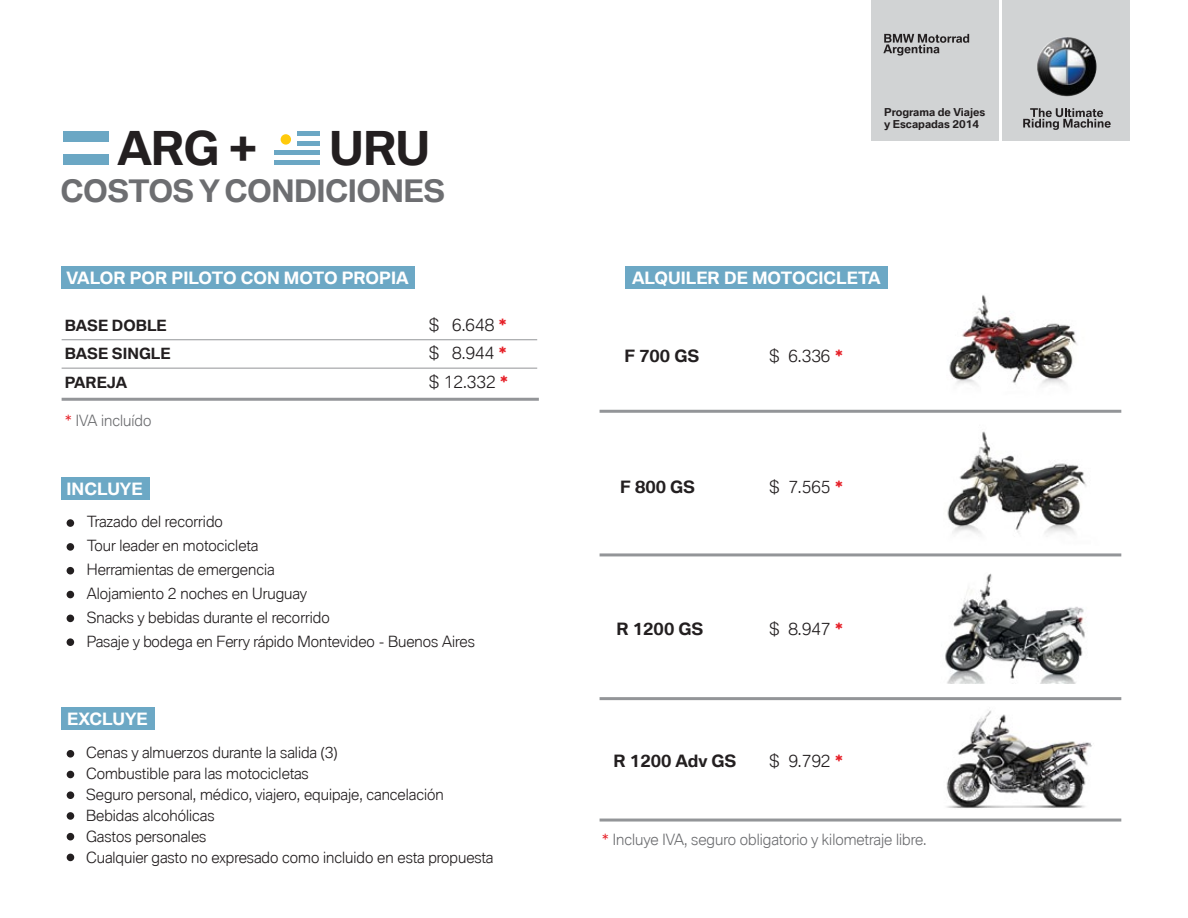
<style>
.page{position:relative;width:1188px;height:918px;background:#fff}
.page>*{position:absolute;margin:0;border:0;box-sizing:border-box;transform-origin:0 0}
.t1{font:700 45.45px "BMW Type Global Pro";letter-spacing:-.025em;color:#231f20}
.t2{font:700 30.15px "BMW Type Global Pro";letter-spacing:-.02em;color:#6d6e71}
.t3{font:700 16.5px "BMW Type Global Pro";color:#fff}
.t4{font:300 16.5px/28.5px "BMW Type Global Pro";color:#231f20;text-align:justify}
.t5{font:700 16.5px "BMW Type Global Pro";color:#231f20}
.t6{font:300 15px/24px "BMW Type Global Pro";color:#231f20}
.t7{font:300 15px "BMW Type Global Pro";color:#6d6e71}
.t8{font:700 15px/28.5px "BMW Type Global Pro";color:#231f20}
.t9{font:700 10.65px/12px "BMW Type Global Pro";color:#231f20}
.s1{color:#e61f27}
.s2{font-weight:700;color:#e61f27}
</style>
<div class="page">
<img style="left:947px;top:431px;width:140px;height:103px">
<div style="left:871px;top:0;width:127px;height:140px;background:#d1d3d4"></div>
<div style="left:1003px;top:0;width:127px;height:140px;background:#d1d3d4"></div>
<svg style="left:1023px;top:108px;width:88px;height:22px"></svg>
<svg style="left:883px;top:34px;width:86px;height:22px"></svg>
<img style="left:1037px;top:37px;width:60px;height:60px;border-radius:30px">
<hr style="left:62px;top:339px;width:475px;height:1px;background:#939598">
<hr style="left:62px;top:368px;width:475px;height:1px;background:#939598">
<hr style="left:62px;top:398px;width:477px;height:3px;background:#939598">
<hr style="left:600px;top:553px;width:521px;height:3px;background:#939598">
<hr style="left:600px;top:410px;width:521px;height:3px;background:#939598">
<hr style="left:600px;top:697px;width:521px;height:3px;background:#939598">
<hr style="left:600px;top:819px;width:521px;height:3px;background:#939598">
<div style="left:61px;top:478px;width:89px;height:22px;background:#6ca8c5"></div>
<div style="left:61px;top:266px;width:354px;height:22px;background:#6ca8c5"></div>
<div style="left:625px;top:266px;width:263px;height:22px;background:#6ca8c5"></div>
<div style="left:61px;top:707px;width:94px;height:23px;background:#6ca8c5"></div>
<div style="left:67px;top:519px;width:7px;height:8px;background:#231f20;border-radius:50%"></div>
<div style="left:67px;top:543px;width:7px;height:8px;background:#231f20;border-radius:50%"></div>
<div style="left:67px;top:567px;width:7px;height:8px;background:#231f20;border-radius:50%"></div>
<div style="left:67px;top:591px;width:7px;height:7px;background:#231f20;border-radius:50%"></div>
<div style="left:67px;top:615px;width:7px;height:7px;background:#231f20;border-radius:50%"></div>
<div style="left:67px;top:638px;width:7px;height:8px;background:#231f20;border-radius:50%"></div>
<div style="left:67px;top:750px;width:7px;height:8px;background:#231f20;border-radius:50%"></div>
<div style="left:67px;top:771px;width:7px;height:7px;background:#231f20;border-radius:50%"></div>
<div style="left:67px;top:791px;width:7px;height:8px;background:#231f20;border-radius:50%"></div>
<div style="left:67px;top:812px;width:7px;height:8px;background:#231f20;border-radius:50%"></div>
<div style="left:67px;top:833px;width:7px;height:7px;background:#231f20;border-radius:50%"></div>
<div style="left:67px;top:854px;width:7px;height:7px;background:#231f20;border-radius:50%"></div>
<img style="left:946px;top:710px;width:146px;height:98px">
<img style="left:945px;top:573px;width:140px;height:111px">
<img style="left:949px;top:295px;width:128px;height:90px">
<div style="left:64px;top:131px;width:45px;height:34px;background:#6ba7c4"></div>
<div style="left:64px;top:142px;width:45px;height:12px;background:#fff"></div>
<svg style="left:280px;top:134px;width:40px;height:12px"></svg>
<div style="left:297px;top:131px;width:23px;height:5px;background:#6ba7c4"></div>
<hr style="left:297px;top:141px;width:23px;height:4px;background:#6ba7c4">
<div style="left:275px;top:150px;width:45px;height:5px;background:#6ba7c4"></div>
<div style="left:275px;top:160px;width:45px;height:5px;background:#6ba7c4"></div>
<div style="left:281px;top:134px;width:10px;height:11px;background:#ffca0b;border-radius:50%"></div>
<h1 class="t1" style="left:117px;top:123px;width:141px">ARG +</h1>
<h1 class="t1" style="left:329px;top:123px;width:102px">URU</h1>
<h2 class="t2" style="left:61px;top:174px;width:386px">COSTOS Y CONDICIONES</h2>
<p class="t9" style="left:884px;top:106px;width:103px">Programa de Viajes y Escapadas 2014</p>
<p class="t3" style="left:66px;top:268px;width:344px">VALOR POR PILOTO CON MOTO PROPIA</p>
<p class="t3" style="left:632px;top:268px;width:250px">ALQUILER DE MOTOCICLETA</p>
<p class="t8" style="left:65px;top:311px;width:107px">BASE DOBLE<br>BASE SINGLE<br>PAREJA</p>
<p class="t7" style="left:65px;top:410px;width:88px"><span class="s1">*</span> IVA incluído</p>
<p class="t4" style="left:429px;top:311px;width:81px">$ 6.648 <span class="s2">* </span>$ 8.944 <span class="s2">* </span>$ 12.332 <span class="s2">*</span></p>
<p class="t3" style="left:67px;top:479px;width:78px">INCLUYE</p>
<p class="t6" style="left:87px;top:510px;width:390px">Trazado del recorrido<br>Tour leader en motocicleta<br>Herramientas de emergencia<br>Alojamiento 2 noches en Uruguay<br>Snacks y bebidas durante el recorrido<br>Pasaje y bodega en Ferry rápido Montevideo - Buenos Aires</p>
<p class="t3" style="left:67px;top:710px;width:82px">EXCLUYE</p>
<p class="t6" style="left:86px;top:743px;width:409px;line-height:21px">Cenas y almuerzos durante la salida (3)<br>Combustible para las motocicletas<br>Seguro personal, médico, viajero, equipaje, cancelación Bebidas alcohólicas<br>Gastos personales<br>Cualquier gasto no expresado como incluido en esta propuesta</p>
<p class="t5" style="left:624px;top:347px;width:76px">F 700 GS</p>
<p class="t4" style="left:769px;top:343px;width:75px">$ 6.336 <span class="s2">*</span></p>
<p class="t5" style="left:620px;top:478px;width:76px">F 800 GS</p>
<p class="t4" style="left:769px;top:474px;width:75px">$ 7.565 <span class="s2">*</span></p>
<p class="t5" style="left:616px;top:620px;width:89px">R 1200 GS</p>
<p class="t4" style="left:769px;top:616px;width:75px">$ 8.947 <span class="s2">*</span></p>
<p class="t5" style="left:614px;top:751px;width:124px">R 1200 Adv GS</p>
<p class="t4" style="left:769px;top:747px;width:75px">$ 9.792 <span class="s2">*</span></p>
<p class="t7" style="left:602px;top:829px;width:326px"><span class="s1">*</span> Incluye IVA, seguro obligatorio y kilometraje libre.</p>
</div>
